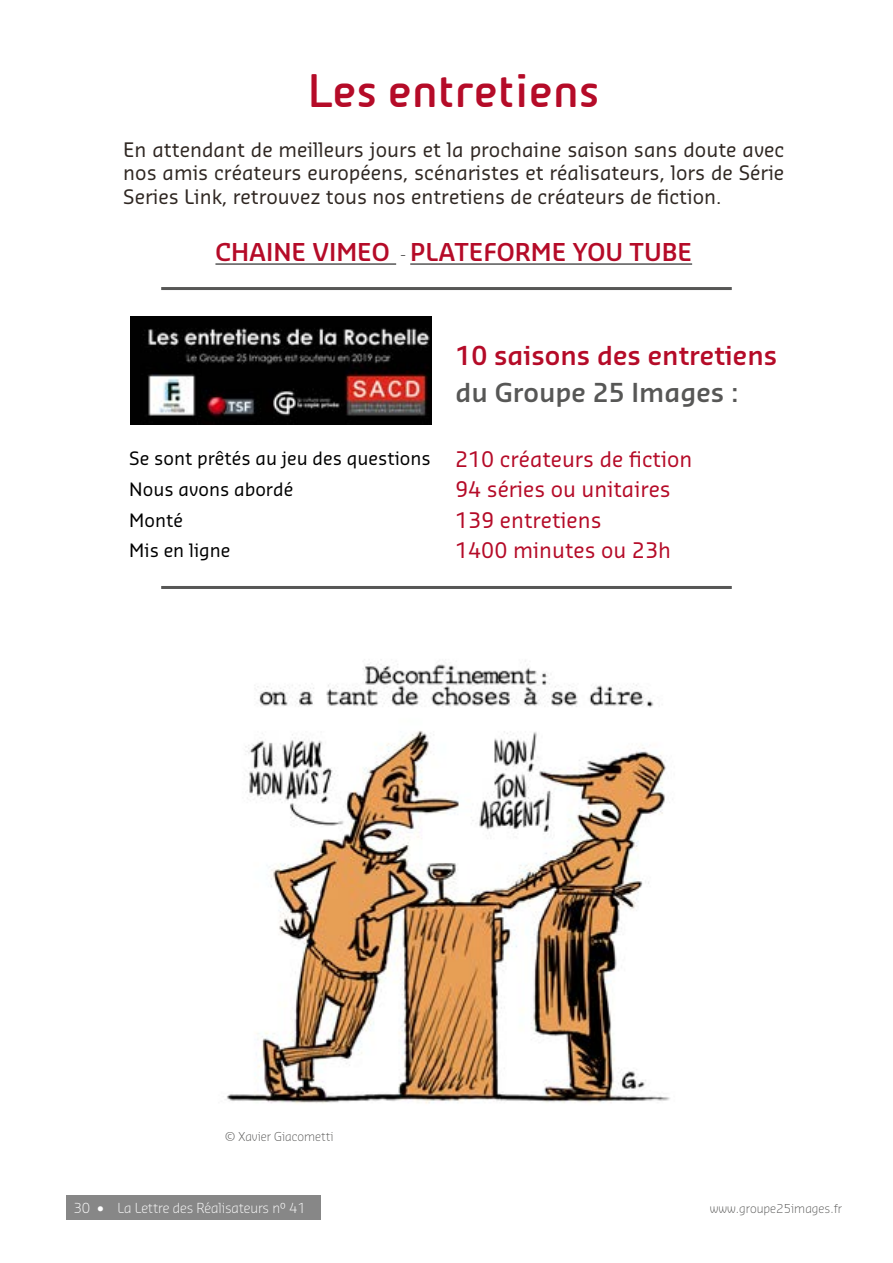
<style>
.page{position:relative;width:893px;height:1263px;background:#fff}
.page>*{position:absolute;margin:0;border:0;box-sizing:border-box;transform-origin:0 0}
.t1{font:700 45px "Beta Sans";color:#b50b28}
.t2{font:600 25.5px "Sansa Pro";color:#b50b28}
.t3{font:600 25.5px "Sansa Pro";color:#575756}
.t4{font:600 24px "Sansa Pro";color:#b50b28}
.t5{font:21px "Sansa Pro";color:#b50b28}
.t6{font:19.5px/23.4px "Sansa Pro";color:#2f2722;text-align:justify}
.t7{font:18px/30.5px "Sansa Pro";color:#000}
.t8{font:300 13.5px "Sansa Pro";letter-spacing:-.01em;color:#fff}
.t9{font:300 12px "Sansa Pro";color:#575756}
.s1{font-weight:300;font-size:15px;color:#000}
.s2{font-size:21px;color:#b50b28}
</style>
<div class="page">
<div style="left:66px;top:1195px;width:255px;height:24px;background:#878787"></div>
<hr style="left:215px;top:264px;width:181px;height:1px;background:#000">
<hr style="left:410px;top:264px;width:282px;height:1px;background:#000">
<hr style="left:161px;top:586px;width:571px;height:3px;background:#575756">
<hr style="left:161px;top:287px;width:571px;height:3px;background:#575756">
<img style="left:131px;top:316px;width:301px;height:108px">
<img style="left:225px;top:659px;width:445px;height:445px">
<h1 class="t1" style="left:308px;top:65px;width:293px">Les entretiens</h1>
<p class="t6" style="left:123px;top:137px;width:662px">En attendant de meilleurs jours et la prochaine saison sans doute avec nos amis créateurs européens, scénaristes et réalisateurs, lors de Série Series Link, retrouvez tous nos entretiens de créateurs de fiction.</p>
<p class="t4" style="left:215px;top:236px;width:478px">CHAINE VIMEO <span class="s1">-</span> PLATEFORME YOU TUBE</p>
<h2 class="t2" style="left:455px;top:339px;width:323px">10 saisons des entretiens</h2>
<h2 class="t3" style="left:455px;top:376px;width:285px">du Groupe 25 Images :</h2>
<p class="t7" style="left:129px;top:443px;width:565px">Se sont prêtés au jeu des questions <span class="s2">210 créateurs de fiction<br></span>Nous avons abordé</p>
<p class="t5" style="left:455px;top:476px;width:217px">94 séries ou unitaires</p>
<p class="t7" style="left:129px;top:504px;width:55px">Monté</p>
<p class="t5" style="left:455px;top:506px;width:148px">139 entretiens</p>
<p class="t7" style="left:129px;top:534px;width:103px">Mis en ligne</p>
<p class="t5" style="left:455px;top:537px;width:217px">1400 minutes ou 23h</p>
<p class="t9" style="left:225px;top:1128px;width:110px">© Xavier Giacometti</p>
<p class="t8" style="left:74px;top:1199px;width:234px">30 • La Lettre des Réalisateurs n° 41</p>
<p class="t9" style="left:710px;top:1200px;width:134px">www.groupe25images.fr</p>
</div>
